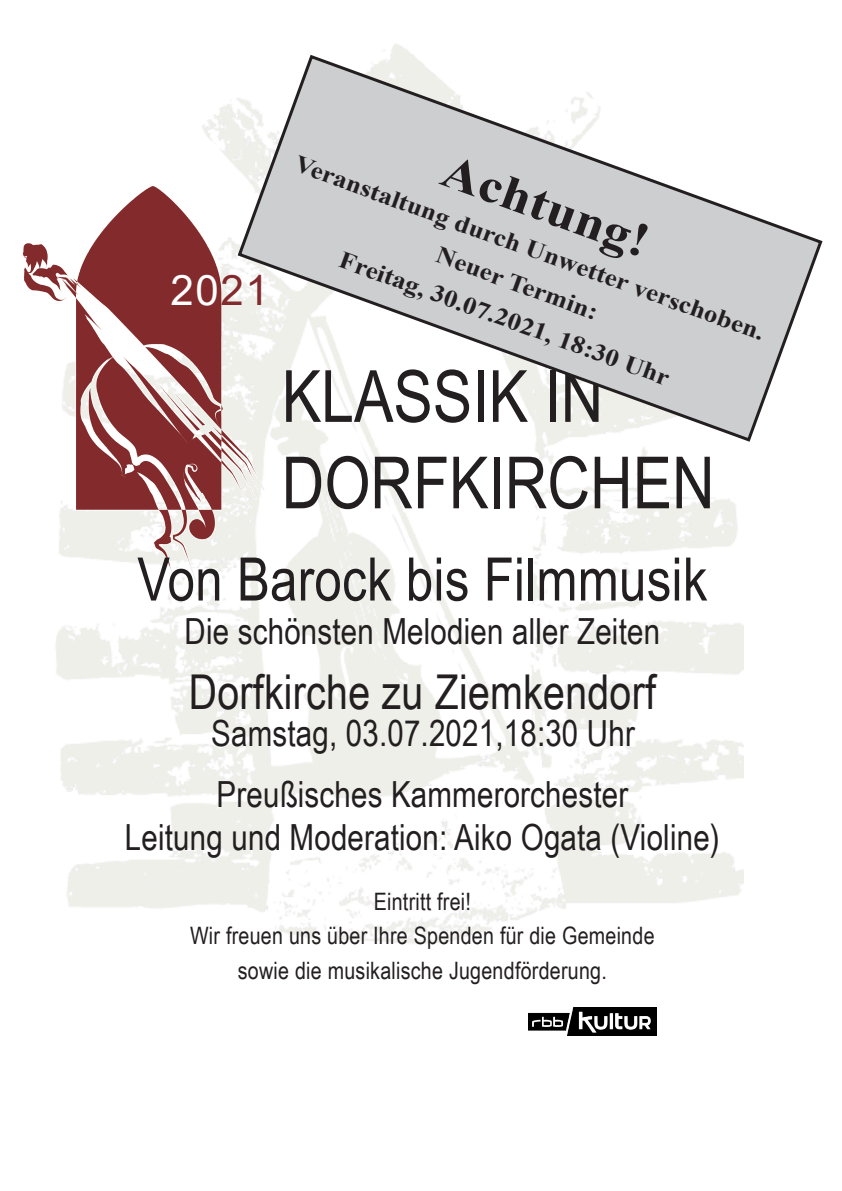
<style>
.page{position:relative;width:842px;height:1191px;background:#fff}
.page>*{position:absolute;margin:0;border:0;box-sizing:border-box;transform-origin:0 0}
.t1{font:72px/86.4px "Arial Narrow";color:#231f20}
.t2{font:60px "Arial Narrow";letter-spacing:.005em;color:#231f20}
.t3{font:48px "Arial Narrow";letter-spacing:.005em;color:#231f20}
.t4{font:700 48px "Times New Roman";color:#231f20;scale:1.13 1}
.t5{font:42px "Arial";color:#fff}
.t6{font:36px/43.2px "Arial Narrow";letter-spacing:.005em;color:#231f20;text-align:center}
.t7{font:24px/34.5px "Arial Narrow";letter-spacing:.01em;color:#231f20;text-align:center}
.t8{font:700 24px "Times New Roman";color:#231f20;scale:1.13 1}
.s1{color:#822a2c}
</style>
<div class="page">
<img style="left:56px;top:44px;width:687px;height:991px">
<img style="left:22px;top:171px;width:258px;height:417px">
<img style="left:529px;top:1007px;width:127px;height:28px">
<svg style="left:236px;top:53px;width:587px;height:390px"></svg>
<p class="t5" style="left:170px;top:261px;width:100px">20<span class="s1">21</span></p>
<p class="t4" style="left:455px;top:136px;width:193px;rotate:20deg">Achtung!</p>
<p class="t8" style="left:302px;top:146px;width:442px;rotate:20deg">Veranstaltung durch Unwetter verschoben.</p>
<p class="t8" style="left:443px;top:238px;width:152px;rotate:20deg">Neuer Termin:</p>
<p class="t8" style="left:346px;top:242px;width:311px;rotate:20deg">Freitag, 30.07.2021, 18:30 Uhr</p>
<p class="t1" style="left:282px;top:350px;width:434px">KLASSIK IN<br>DORFKIRCHEN</p>
<p class="t2" style="left:137px;top:535px;width:572px">Von Barock bis Filmmusik</p>
<p class="t6" style="left:185px;top:608px;width:477px">Die schönsten Melodien aller Zeiten</p>
<p class="t3" style="left:189px;top:657px;width:469px">Dorfkirche zu Ziemkendorf</p>
<p class="t6" style="left:211px;top:711px;width:425px">Samstag, 03.07.2021,18:30 Uhr</p>
<p class="t6" style="left:125px;top:771px;width:596px">Preußisches Kammerorchester<br>Leitung und Moderation: Aiko Ogata (Violine)</p>
<p class="t7" style="left:190px;top:883px;width:466px">Eintritt frei!<br>Wir freuen uns über Ihre Spenden für die Gemeinde sowie die musikalische Jugendförderung.</p>
</div>
